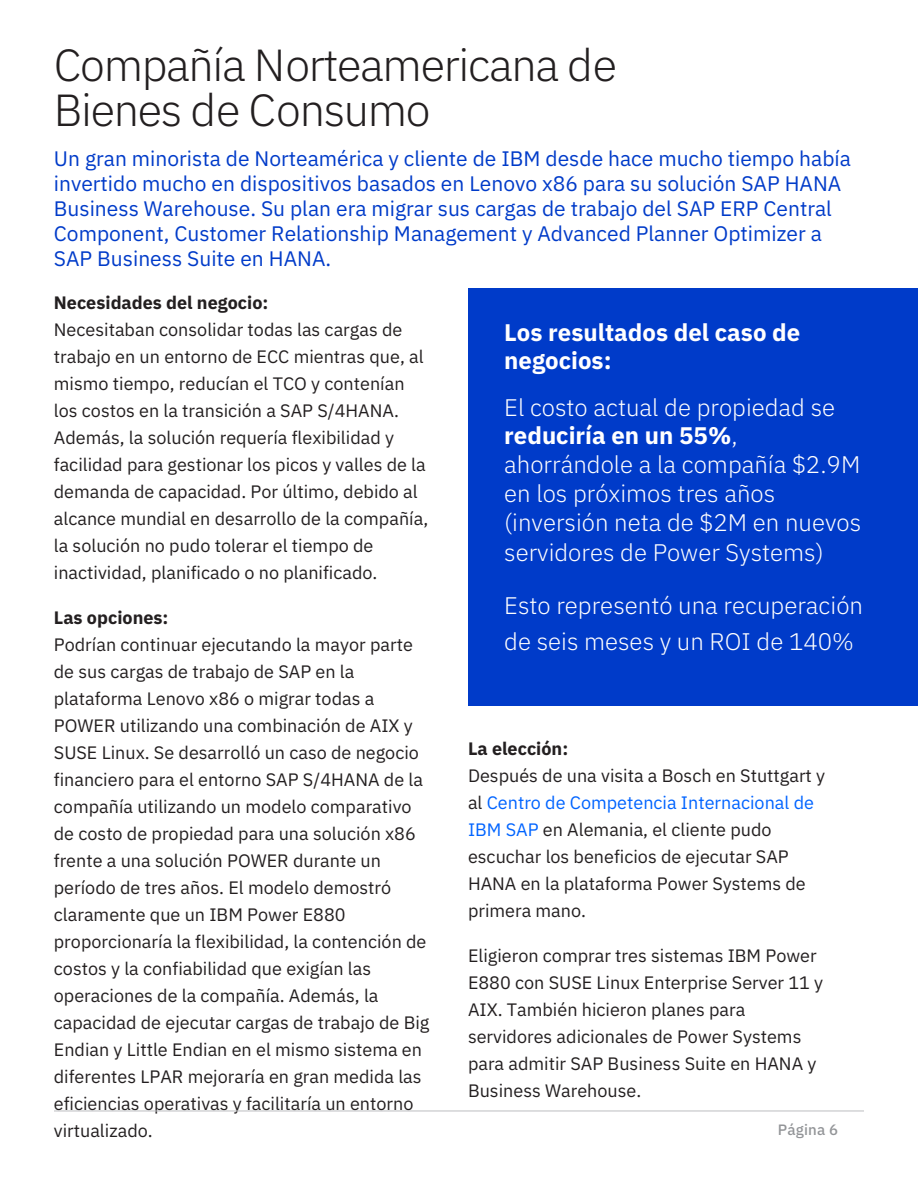
<style>
.page{position:relative;width:918px;height:1188px;background:#fff}
.page>*{position:absolute;margin:0;border:0;box-sizing:border-box;transform-origin:0 0}
.t1{font:300 45px/45px "IBM Plex Sans";letter-spacing:-.03em;color:#231f20}
.t2{font:300 24px/29.1px "IBM Plex Sans";color:#fff}
.t3{font:700 24px/28.8px "IBM Plex Sans";color:#fff}
.t4{font:21px/25.2px "IBM Plex Sans";color:#003bc9}
.t5{font:18px/27px "IBM Plex Sans";color:#231f20}
.t6{font:700 18px "IBM Plex Sans";color:#231f20}
.t7{font:500 15px "IBM Plex Sans";letter-spacing:.01em;color:#939598}
.s1{font-weight:700}
.s2{color:#0064ff}
</style>
<div class="page">
<div style="left:468px;top:288px;width:450px;height:418px;background:#003bc9"></div>
<hr style="left:54px;top:1111px;width:810px;height:1px;background:#bcbdc0">
<h1 class="t1" style="left:54px;top:39px;width:565px">Compañía Norteamericana de<br>Bienes de Consumo</h1>
<p class="t4" style="left:54px;top:144px;width:799px">Un gran minorista de Norteamérica y cliente de IBM desde hace mucho tiempo había invertido mucho en dispositivos basados en Lenovo x86 para su solución SAP HANA Business Warehouse. Su plan era migrar sus cargas de trabajo del SAP ERP Central Component, Customer Relationship Management y Advanced Planner Optimizer a SAP Business Suite en HANA.</p>
<p class="t6" style="left:54px;top:288px;width:216px">Necesidades del negocio:</p>
<p class="t5" style="left:54px;top:315px;width:376px">Necesitaban consolidar todas las cargas de trabajo en un entorno de ECC mientras que, al mismo tiempo, reducían el TCO y contenían los costos en la transición a SAP S/4HANA.<br>Además, la solución requería flexibilidad y facilidad para gestionar los picos y valles de la demanda de capacidad. Por último, debido al alcance mundial en desarrollo de la compañía, la solución no pudo tolerar el tiempo de inactividad, planificado o no planificado.</p>
<p class="t6" style="left:54px;top:603px;width:116px">Las opciones:</p>
<p class="t5" style="left:54px;top:630px;width:377px">Podrían continuar ejecutando la mayor parte de sus cargas de trabajo de SAP en la plataforma Lenovo x86 o migrar todas a POWER utilizando una combinación de AIX y SUSE Linux. Se desarrolló un caso de negocio financiero para el entorno SAP S/4HANA de la compañía utilizando un modelo comparativo de costo de propiedad para una solución x86 frente a una solución POWER durante un período de tres años. El modelo demostró claramente que un IBM Power E880 proporcionaría la flexibilidad, la contención de costos y la confiabilidad que exigían las operaciones de la compañía. Además, la capacidad de ejecutar cargas de trabajo de Big Endian y Little Endian en el mismo sistema en diferentes LPAR mejoraría en gran medida las eficiencias operativas y facilitaría un entorno virtualizado.</p>
<h2 class="t3" style="left:504px;top:316px;width:298px">Los resultados del caso de negocios:</h2>
<h2 class="t2" style="left:504px;top:391px;width:359px">El costo actual de propiedad se <span class="s1">reduciría en un 55%</span>, ahorrándole a la compañía $2.9M en los próximos tres años (inversión neta de $2M en nuevos servidores de Power Systems)</h2>
<h2 class="t2" style="left:504px;top:585px;width:360px;line-height:36.5px">Esto representó una recuperación de seis meses y un ROI de 140%</h2>
<p class="t6" style="left:468px;top:735px;width:102px">La elección:</p>
<p class="t5" style="left:468px;top:761px;width:359px">Después de una visita a Bosch en Stuttgart y al <span class="s2">Centro de Competencia Internacional de IBM SAP</span> en Alemania, el cliente pudo escuchar los beneficios de ejecutar SAP HANA en la plataforma Power Systems de primera mano.</p>
<p class="t5" style="left:468px;top:941px;width:357px">Eligieron comprar tres sistemas IBM Power E880 con SUSE Linux Enterprise Server 11 y AIX. También hicieron planes para servidores adicionales de Power Systems para admitir SAP Business Suite en HANA y Business Warehouse.</p>
<p class="t7" style="left:778px;top:1118px;width:62px">Página 6</p>
</div>
